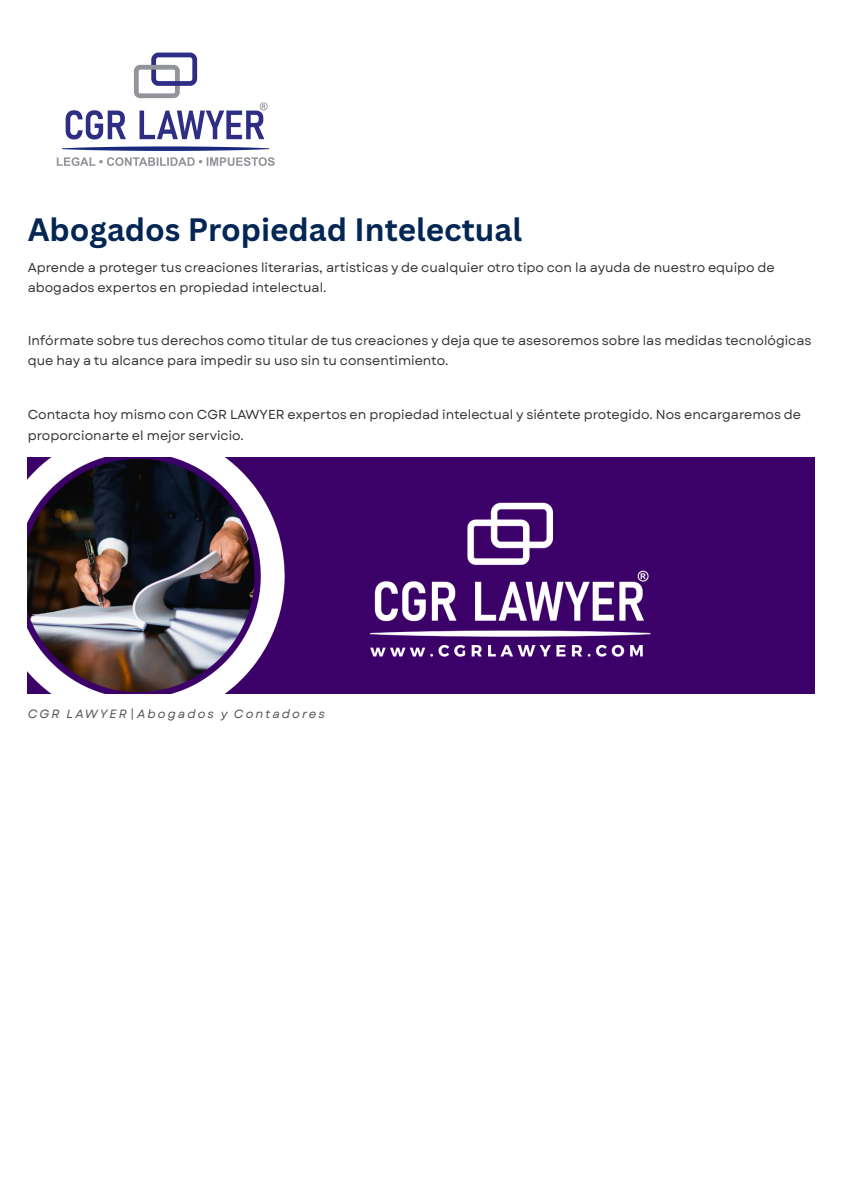
<style>
.page{position:relative;width:842px;height:1190px;background:#fff}
.page>*{position:absolute;margin:0;border:0;box-sizing:border-box;transform-origin:0 0}
.t1{font:700 31.5px "Canva Sans";color:#032654}
.t2{font:13px/20.2px "Garet";color:#333}
.t3{font:italic 12px "Garet";letter-spacing:.17em;color:#545454}
</style>
<div class="page">
<img style="left:56px;top:52px;width:219px;height:114px">
<img style="left:28px;top:458px;width:787px;height:236px">
<h1 class="t1" style="left:28px;top:207px;width:496px">Abogados Propiedad Intelectual</h1>
<h2 class="t2" style="left:28px;top:257px;width:748px">Aprende a proteger tus creaciones literarias, artísticas y de cualquier otro tipo con la ayuda de nuestro equipo de abogados expertos en propiedad intelectual.</h2>
<h2 class="t2" style="left:28px;top:330px;width:785px">Infórmate sobre tus derechos como titular de tus creaciones y deja que te asesoremos sobre las medidas tecnológicas que hay a tu alcance para impedir su uso sin tu consentimiento.</h2>
<h2 class="t2" style="left:28px;top:404px;width:775px;line-height:21px">Contacta hoy mismo con CGR LAWYER expertos en propiedad intelectual y siéntete protegido. Nos encargaremos de proporcionarte el mejor servicio.</h2>
<p class="t3" style="left:28px;top:705px;width:299px">CGR LAWYER|Abogados y Contadores</p>
</div>
